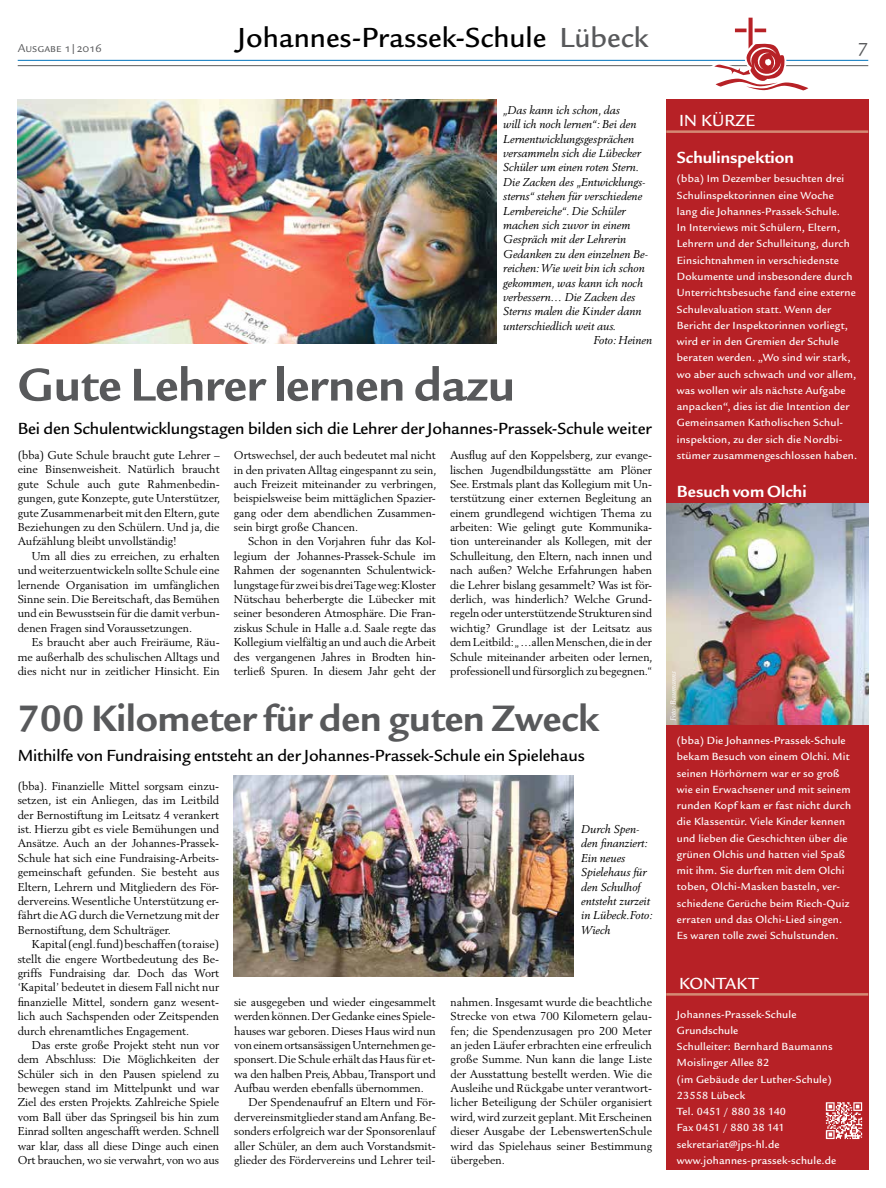
<style>
.page{position:relative;width:886px;height:1188px;background:#fff}
.page>*{position:absolute;margin:0;border:0;box-sizing:border-box;transform-origin:0 0}
.t1{font:700 50px "Legacy Sans ITC Std";color:#58595b}
.t2{font:700 40px "Legacy Sans ITC Std";color:#58595b}
.t3{font:500 30px "Legacy Sans ITC Std";color:#000}
.t4{font:20px "Legacy Sans ITC Std";color:#58595b}
.t5{font:500 17.5px "Legacy Sans ITC Std";letter-spacing:-.01em;color:#000}
.t6{font:700 17.5px "Legacy Sans ITC Std";color:#fff}
.t7{font:500 17.5px "Legacy Sans ITC Std";letter-spacing:.01em;color:#fff}
.t8{font:12.5px "Legacy Sans ITC Std";color:#58595b}
.t9{font:11.25px/14.4px "Berling LT Std";color:#000;text-align:justify}
.t10{font:500 11.25px/16.2px "Legacy Sans ITC Std";letter-spacing:.015em;color:#fff}
.t11{font:italic 11.25px/14.4px "Berling LT Std";color:#000}
.t12{font:italic 7.5px "Berling LT Std";color:#fff}
.s1{color:#58595b}
</style>
<div class="page">
<hr style="left:18px;top:60px;width:850px;height:1px;background:#0072bc">
<hr style="left:18px;top:65px;width:850px;height:1px;background:#58595b">
<svg style="left:710px;top:17px;width:102px;height:74px"></svg>
<div style="left:666px;top:99px;width:202px;height:1070px;background:#b72126"></div>
<hr style="left:666px;top:130px;width:202px;height:3px;background:#d48a74">
<hr style="left:666px;top:992px;width:202px;height:3px;background:#d48a74">
<img style="left:825px;top:1102px;width:38px;height:38px">
<img style="left:666px;top:503px;width:202px;height:221px">
<img style="left:18px;top:99px;width:478px;height:245px">
<img style="left:234px;top:775px;width:339px;height:201px">
<p class="t8" style="left:18px;top:41px;width:85px">Ausgabe 1|2016</p>
<h3 class="t3" style="left:238px;top:21px;width:412px">Johannes-Prassek-Schule <span class="s1">Lübeck</span></h3>
<h3 class="t4" style="left:858px;top:34px;width:11px">7</h3>
<p class="t11" style="left:503px;top:103px;width:118px">„Das kann ich schon, das</p>
<p class="t11" style="left:503px;top:117px;width:135px">will ich noch lernen“: Bei den</p>
<p class="t11" style="left:503px;top:131px;width:132px">Lernentwicklungsgesprächen</p>
<p class="t11" style="left:503px;top:146px;width:139px">versammeln sich die Lübecker</p>
<p class="t11" style="left:503px;top:160px;width:137px">Schüler um einen roten Stern.</p>
<p class="t11" style="left:503px;top:175px;width:144px">Die Zacken des „Entwicklungs-</p>
<p class="t11" style="left:503px;top:189px;width:140px">sterns“ stehen für verschiedene</p>
<p class="t11" style="left:503px;top:203px;width:124px">Lernbereiche“. Die Schüler</p>
<p class="t11" style="left:503px;top:218px;width:129px">machen sich zuvor in einem</p>
<p class="t11" style="left:503px;top:232px;width:124px">Gespräch mit der Lehrerin</p>
<p class="t11" style="left:503px;top:246px;width:146px">Gedanken zu den einzelnen Be-</p>
<p class="t11" style="left:503px;top:261px;width:143px">reichen: Wie weit bin ich schon</p>
<p class="t11" style="left:503px;top:275px;width:141px">gekommen, was kann ich noch</p>
<p class="t11" style="left:503px;top:290px;width:134px">verbessern… Die Zacken des</p>
<p class="t11" style="left:503px;top:304px;width:140px">Sterns malen die Kinder dann</p>
<p class="t11" style="left:503px;top:318px;width:114px">unterschiedlich weit aus.</p>
<p class="t11" style="left:593px;top:333px;width:60px">Foto: Heinen</p>
<h1 class="t1" style="left:18px;top:356px;width:498px">Gute Lehrer lernen dazu</h1>
<h3 class="t5" style="left:18px;top:418px;width:635px">Bei den Schulentwicklungstagen bilden sich die Lehrer der Johannes-Prassek-Schule weiter</h3>
<p class="t9" style="left:18px;top:447px;width:204px">(bba) Gute Schule braucht gute Lehrer – eine Binsenweisheit. Natürlich braucht gute Schule auch gute Rahmenbedin&shy;gungen, gute Konzepte, gute Unterstützer, gute Zusammenarbeit mit den Eltern, gute Beziehungen zu den Schülern. Und ja, die Aufzählung bleibt unvollständig!</p>
<p class="t9" style="left:18px;top:548px;width:203px;text-indent:14px">Um all dies zu erreichen, zu erhalten und weiterzuentwickeln sollte Schule eine lernende Organisation im umfänglichen Sinne sein. Die Bereitschaft, das Bemühen und ein Bewusstsein für die damit verbun&shy;denen Fragen sind Voraussetzungen.</p>
<p class="t9" style="left:18px;top:634px;width:203px;text-indent:14px">Es braucht aber auch Freiräume, Räu&shy;me außerhalb des schulischen Alltags und dies nicht nur in zeitlicher Hinsicht. Ein</p>
<p class="t9" style="left:234px;top:447px;width:204px">Ortswechsel, der auch bedeutet mal nicht in den privaten Alltag eingespannt zu sein, auch Freizeit miteinander zu verbringen, beispielsweise beim mittäglichen Spazier&shy;gang oder dem abendlichen Zusammen&shy;sein birgt große Chancen.</p>
<p class="t9" style="left:234px;top:534px;width:203px;text-indent:14px">Schon in den Vorjahren fuhr das Kol&shy;legium der Johannes-Prassek-Schule im Rahmen der sogenannten Schulentwick&shy;lungstage für zwei bis drei Tage weg: Kloster Nütschau beherbergte die Lübecker mit seiner besonderen Atmosphäre. Die Fran&shy;ziskus Schule in Halle a.d. Saale regte das Kollegium vielfältig an und auch die Arbeit des vergangenen Jahres in Brodten hin&shy;terließ Spuren. In diesem Jahr geht der</p>
<p class="t9" style="left:450px;top:447px;width:204px">Ausflug auf den Koppelsberg, zur evange&shy;lischen Jugendbildungsstätte am Plöner See. Erstmals plant das Kollegium mit Un&shy;terstützung einer externen Begleitung an einem grundlegend wichtigen Thema zu arbeiten: Wie gelingt gute Kommunika&shy;tion untereinander als Kollegen, mit der Schulleitung, den Eltern, nach innen und nach außen? Welche Erfahrungen haben die Lehrer bislang gesammelt? Was ist för&shy;derlich, was hinderlich? Welche Grund&shy;regeln oder unterstützende Strukturen sind wichtig? Grundlage ist der Leitsatz aus dem Leitbild: „…allen Menschen, die in der Schule miteinander arbeiten oder lernen, professionell und fürsorglich zu begegnen.“</p>
<h2 class="t2" style="left:18px;top:695px;width:583px">700 Kilometer für den guten Zweck</h2>
<h3 class="t5" style="left:18px;top:744px;width:569px">Mithilfe von Fundraising entsteht an der Johannes-Prassek-Schule ein Spielehaus</h3>
<p class="t9" style="left:18px;top:778px;width:203px">(bba). Finanzielle Mittel sorgsam einzu&shy;setzen, ist ein Anliegen, das im Leitbild der Bernostiftung im Leitsatz 4 verankert ist. Hierzu gibt es viele Bemühungen und Ansätze. Auch an der Johannes-Prassek-Schule hat sich eine Fundraising-Arbeits&shy;gemeinschaft gefunden. Sie besteht aus Eltern, Lehrern und Mitgliedern des För&shy;dervereins. Wesentliche Unterstützung er&shy;fährt die AG durch die Vernetzung mit der Bernostiftung, dem Schulträger.</p>
<p class="t9" style="left:18px;top:936px;width:203px;text-indent:14px">Kapital (engl. fund) beschaffen (to raise) stellt die engere Wortbedeutung des Be&shy;griffs Fundraising dar. Doch das Wort ‘Kapital’ bedeutet in diesem Fall nicht nur finanzielle Mittel, sondern ganz wesent&shy;lich auch Sachspenden oder Zeitspenden durch ehrenamtliches Engagement.</p>
<p class="t9" style="left:18px;top:1037px;width:203px;text-indent:14px">Das erste große Projekt steht nun vor dem Abschluss: Die Möglichkeiten der Schüler sich in den Pausen spielend zu bewegen stand im Mittelpunkt und war Ziel des ersten Projekts. Zahlreiche Spiele vom Ball über das Springseil bis hin zum Einrad sollten angeschafft werden. Schnell war klar, dass all diese Dinge auch einen Ort brauchen, wo sie verwahrt, von wo aus</p>
<p class="t11" style="left:581px;top:821px;width:73px">Durch Spen&shy;den finanziert:<br>Ein neues<br>Spielehaus für den Schulhof entsteht zurzeit in Lübeck.Foto:<br>Wiech</p>
<p class="t9" style="left:234px;top:994px;width:203px">sie ausgegeben und wieder eingesammelt werden können. Der Gedanke eines Spiele&shy;hauses war geboren. Dieses Haus wird nun von einem ortsansässigen Unternehmen ge&shy;sponsert. Die Schule erhält das Haus für et&shy;wa den halben Preis, Abbau, Transport und Aufbau werden ebenfalls übernommen.</p>
<p class="t9" style="left:234px;top:1094px;width:203px;text-indent:14px">Der Spendenaufruf an Eltern und För&shy;dervereinsmitglieder stand am Anfang. Be&shy;sonders erfolgreich war der Sponsorenlauf aller Schüler, an dem auch Vorstandsmit&shy;glieder des Fördervereins und Lehrer teil-</p>
<p class="t9" style="left:451px;top:994px;width:203px">nahmen. Insgesamt wurde die beachtliche Strecke von etwa 700 Kilometern gelau&shy;fen; die Spendenzusagen pro 200 Meter an jeden Läufer erbrachten eine erfreulich große Summe. Nun kann die lange Liste der Ausstattung bestellt werden. Wie die Ausleihe und Rückgabe unter verantwort&shy;licher Beteiligung der Schüler organisiert wird, wird zurzeit geplant. Mit Erscheinen dieser Ausgabe der LebenswertenSchule wird das Spielehaus seiner Bestimmung übergeben.</p>
<h3 class="t7" style="left:679px;top:110px;width:78px">IN KÜRZE</h3>
<h3 class="t6" style="left:677px;top:147px;width:118px">Schulinspektion</h3>
<p class="t10" style="left:677px;top:171px;width:182px">(bba) Im Dezember besuchten drei Schulinspektorinnen eine Woche<br>lang die Johannes-Prassek-Schule.<br>In Interviews mit Schülern, Eltern, Lehrern und der Schulleitung, durch Einsichtnahmen in verschiedenste Dokumente und insbesondere durch Unterrichtsbesuche fand eine externe Schulevaluation statt. Wenn der Bericht der Inspektorinnen vorliegt, wird er in den Gremien der Schule beraten werden. „Wo sind wir stark, wo aber auch schwach und vor allem, was wollen wir als nächste Aufgabe anpacken“, dies ist die Intention der Gemeinsamen Katholischen Schul&shy;inspektion, zu der sich die Nordbi&shy;stümer zusammengeschlossen haben.</p>
<h3 class="t6" style="left:677px;top:481px;width:131px">Besuch vom Olchi</h3>
<p class="t12" style="left:668px;top:721px;width:52px;rotate:-90deg">Foto: Baumanns</p>
<p class="t10" style="left:677px;top:732px;width:176px">(bba) Die Johannes-Prassek-Schule bekam Besuch von einem Olchi. Mit seinen Hörhörnern war er so groß wie ein Erwachsener und mit seinem runden Kopf kam er fast nicht durch die Klassentür. Viele Kinder kennen und lieben die Geschichten über die grünen Olchis und hatten viel Spaß mit ihm. Sie durften mit dem Olchi toben, Olchi-Masken basteln, ver&shy;schiedene Gerüche beim Riech-Quiz erraten und das Olchi-Lied singen.<br>Es waren tolle zwei Schulstunden.</p>
<h3 class="t7" style="left:679px;top:972px;width:81px">KONTAKT</h3>
<p class="t10" style="left:677px;top:1005px;width:161px">Johannes-Prassek-Schule<br>Grundschule<br>Schulleiter: Bernhard Baumanns<br>Moislinger Allee 82<br>(im Gebäude der Luther-Schule)<br>23558 Lübeck<br>Tel. 0451 / 880 38 140<br>Fax 0451 / 880 38 141 sekretariat@jps-hl.de www.johannes-prassek-schule.de</p>
</div>
